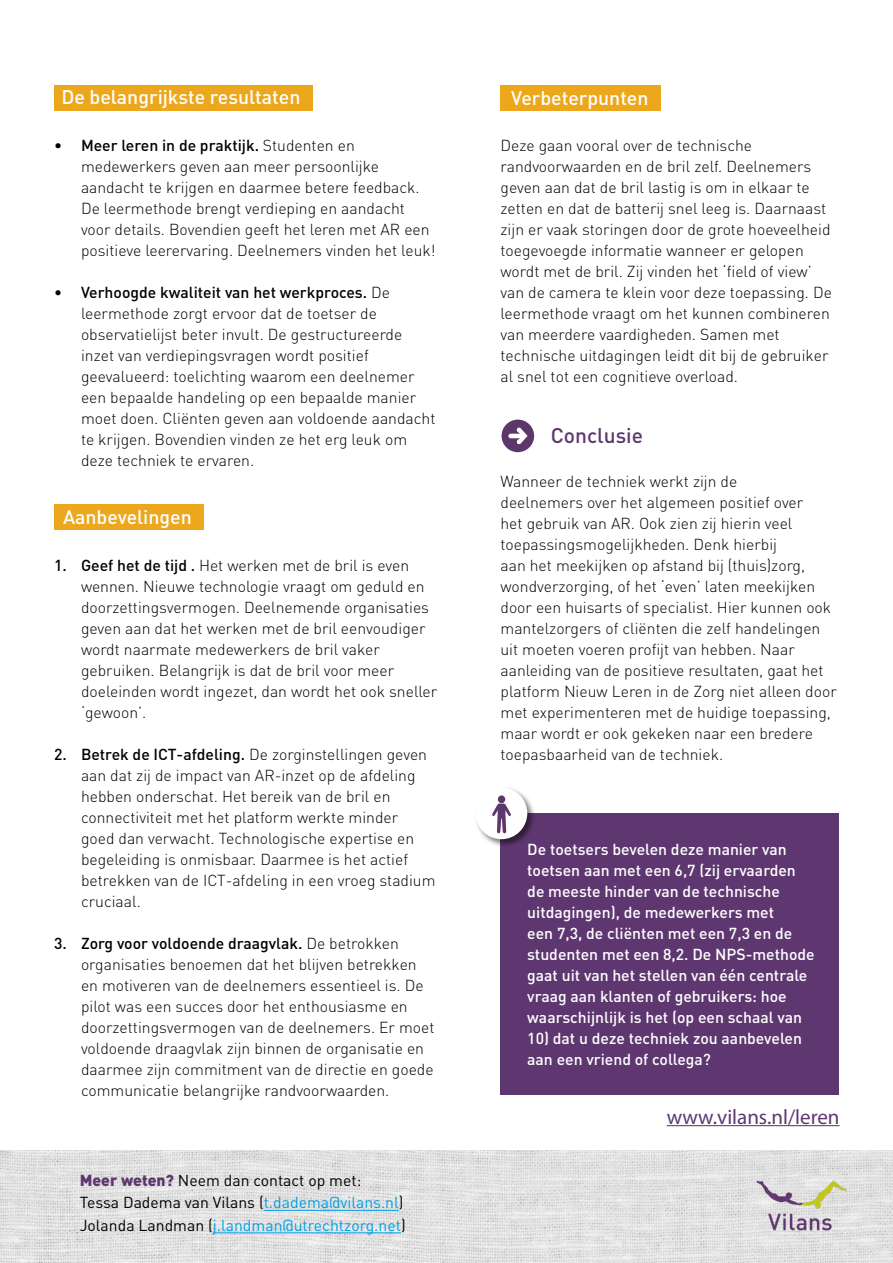
<style>
.page{position:relative;width:893px;height:1263px;background:#fff}
.page>*{position:absolute;margin:0;border:0;box-sizing:border-box;transform-origin:0 0}
.t1{font:21px "Myriad Pro";color:#5f3770}
.t2{font:500 21px "DIN Pro";color:#5f3770}
.t3{font:500 19.5px "DIN Pro";color:#fff}
.t4{font:300 15.75px/21px "DIN Pro";color:#000}
.t5{font:300 15.75px/21px "DIN Pro";color:#010202}
.t6{font:500 15.75px/21px "DIN Pro";color:#fff}
.t7{font:15.75px/22.5px "DIN Pro";color:#000}
.s1{font-weight:500}
.s2{font-weight:900;color:#5f3770}
.s3{color:#009fe3}
</style>
<div class="page">
<div style="left:500px;top:85px;width:160px;height:26px;background:#eca71c"></div>
<div style="left:54px;top:85px;width:258px;height:26px;background:#eca71c"></div>
<div style="left:54px;top:505px;width:149px;height:25px;background:#eca71c"></div>
<div style="left:500px;top:813px;width:339px;height:282px;background:#5f3770"></div>
<div style="left:474px;top:786px;width:62px;height:62px;background:#000;opacity:.5"></div>
<div style="left:475px;top:787px;width:52px;height:52px;background:#fff;border-radius:50%"></div>
<svg style="left:492px;top:803px;width:19px;height:30px"></svg>
<div style="left:498px;top:795px;width:7px;height:8px;background:#5d366a;border-radius:50%"></div>
<img style="left:0;top:1150px;width:893px;height:113px">
<hr style="left:667px;top:1125px;width:172px;height:1px;background:#5f3770">
<img style="left:754px;top:1175px;width:94px;height:60px">
<div style="left:502px;top:420px;width:32px;height:32px;background:#5d366a;border-radius:50%"></div>
<svg style="left:508px;top:427px;width:20px;height:17px"></svg>
<hr style="left:264px;top:1210px;width:135px;height:1px;background:#009fe3">
<hr style="left:213px;top:1232px;width:188px;height:1px;background:#009fe3">
<p class="t3" style="left:61px;top:84px;width:241px">De belangrijkste resultaten</p>
<p class="t4" style="left:81px;top:134px;width:356px;text-indent:-27px"><span class="s1">• Meer leren in de praktijk.</span> Studenten en medewerkers geven aan meer persoonlijke aandacht te krijgen en daarmee betere feedback.<br>De leermethode brengt verdieping en aandacht voor details. Bovendien geeft het leren met AR een positieve leerervaring. Deelnemers vinden het leuk!</p>
<p class="t4" style="left:81px;top:281px;width:356px;text-indent:-27px"><span class="s1">• Verhoogde kwaliteit van het werkproces.</span> De leermethode zorgt ervoor dat de toetser de observatielijst beter invult. De gestructureerde inzet van verdiepingsvragen wordt positief geevalueerd: toelichting waarom een deelnemer een bepaalde handeling op een bepaalde manier moet doen. Cliënten geven aan voldoende aandacht te krijgen. Bovendien vinden ze het erg leuk om deze techniek te ervaren.</p>
<p class="t3" style="left:63px;top:503px;width:130px">Aanbevelingen</p>
<p class="t4" style="left:81px;top:554px;width:358px;text-indent:-27px"><span class="s1">1. Geef het de tijd .</span> Het werken met de bril is even wennen. Nieuwe technologie vraagt om geduld en doorzettingsvermogen. Deelnemende organisaties geven aan dat het werken met de bril eenvoudiger wordt naarmate medewerkers de bril vaker gebruiken. Belangrijk is dat de bril voor meer doeleinden wordt ingezet, dan wordt het ook sneller ‘gewoon’.</p>
<p class="t4" style="left:81px;top:743px;width:356px;text-indent:-27px"><span class="s1">2. Betrek de ICT-afdeling.</span> De zorginstellingen geven aan dat zij de impact van AR-inzet op de afdeling hebben onderschat. Het bereik van de bril en connectiviteit met het platform werkte minder goed dan verwacht. Technologische expertise en begeleiding is onmisbaar. Daarmee is het actief betrekken van de ICT-afdeling in een vroeg stadium cruciaal.</p>
<p class="t4" style="left:81px;top:932px;width:355px;text-indent:-27px"><span class="s1">3. Zorg voor voldoende draagvlak.</span> De betrokken organisaties benoemen dat het blijven betrekken en motiveren van de deelnemers essentieel is. De pilot was een succes door het enthousiasme en doorzettingsvermogen van de deelnemers. Er moet voldoende draagvlak zijn binnen de organisatie en daarmee zijn commitment van de directie en goede communicatie belangrijke randvoorwaarden.</p>
<p class="t7" style="left:80px;top:1168px;width:327px"><span class="s2">Meer weten?</span> Neem dan contact op met:<br>Tessa Dadema van Vilans (<span class="s3">t.dadema@vilans.nl</span>)<br>Jolanda Landman (<span class="s3">j.landman@utrechtzorg.net</span>)</p>
<p class="t3" style="left:511px;top:84px;width:139px">Verbeterpunten</p>
<p class="t4" style="left:500px;top:134px;width:333px">Deze gaan vooral over de technische randvoorwaarden en de bril zelf. Deelnemers geven aan dat de bril lastig is om in elkaar te zetten en dat de batterij snel leeg is. Daarnaast zijn er vaak storingen door de grote hoeveelheid toegevoegde informatie wanneer er gelopen wordt met de bril. Zij vinden het ‘field of view’ van de camera te klein voor deze toepassing. De leermethode vraagt om het kunnen combineren van meerdere vaardigheden. Samen met technische uitdagingen leidt dit bij de gebruiker al snel tot een cognitieve overload.</p>
<h1 class="t2" style="left:551px;top:422px;width:94px">Conclusie</h1>
<p class="t5" style="left:500px;top:470px;width:338px">Wanneer de techniek werkt zijn de<br>deelnemers over het algemeen positief over<br>het gebruik van AR. Ook zien zij hierin veel toepassingsmogelijkheden. Denk hierbij<br>aan het meekijken op afstand bij (thuis)zorg, wondverzorging, of het ‘even’ laten meekijken door een huisarts of specialist. Hier kunnen ook mantelzorgers of cliënten die zelf handelingen uit moeten voeren profijt van hebben. Naar aanleiding van de positieve resultaten, gaat het platform Nieuw Leren in de Zorg niet alleen door met experimenteren met de huidige toepassing, maar wordt er ook gekeken naar een bredere toepasbaarheid van de techniek.</p>
<p class="t6" style="left:527px;top:838px;width:289px">De toetsers bevelen deze manier van toetsen aan met een 6,7 (zij ervaarden de meeste hinder van de technische uitdagingen), de medewerkers met<br>een 7,3, de cliënten met een 7,3 en de studenten met een 8,2. De NPS-methode gaat uit van het stellen van één centrale vraag aan klanten of gebruikers: hoe waarschijnlijk is het (op een schaal van</p>
<p class="t6" style="left:527px;top:1027px;width:276px">10) dat u deze techniek zou aanbevelen aan een vriend of collega?</p>
<h1 class="t1" style="left:667px;top:1103px;width:174px">www.vilans.nl/leren</h1>
</div>
